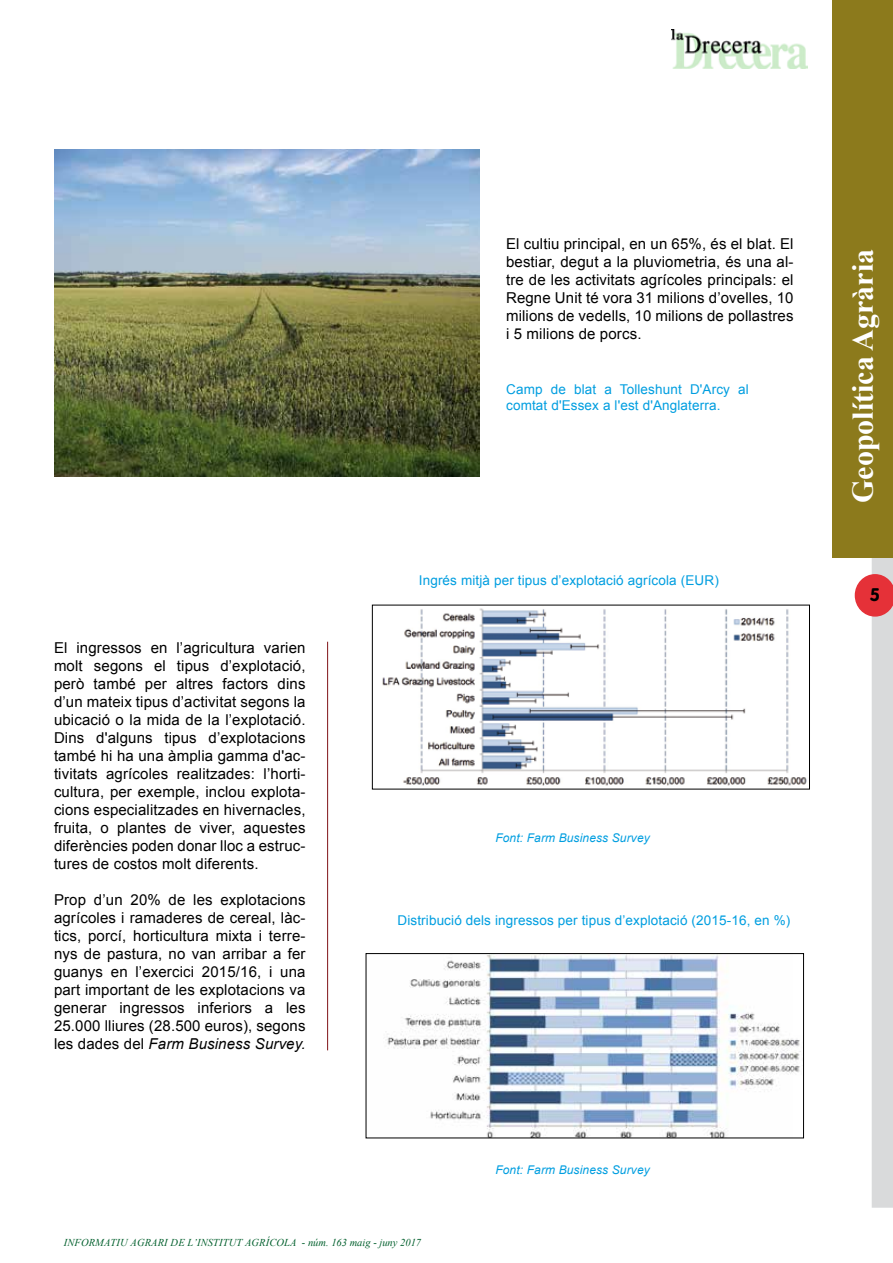
<style>
.page{position:relative;width:893px;height:1263px;background:#fff}
.page>*{position:absolute;margin:0;border:0;box-sizing:border-box;transform-origin:0 0}
.t1{font:700 30px "Times New Roman";color:#fff}
.t2{font:700 18px "VAG Rounded";color:#000}
.t3{font:15px/18px "Arial";letter-spacing:.01em;color:#000;text-align:justify}
.t4{font:13.5px/16.2px "Arial";letter-spacing:.01em;color:#009ee0}
.t5{font:italic 12px "Arial";letter-spacing:.01em;color:#009ee0}
.t6{font:italic 10.5px "Times New Roman";letter-spacing:.01em;color:#005f2c}
.s1{font-style:italic}
</style>
<div class="page">
<svg style="left:855px;top:557px;width:38px;height:651px"></svg>
<img style="left:672px;top:30px;width:136px;height:38px">
<div style="left:833px;top:0;width:60px;height:557px;background:#8c7a1c"></div>
<img style="left:382px;top:608px;width:425px;height:178px">
<img style="left:386px;top:955px;width:415px;height:181px">
<div style="left:366px;top:953px;width:438px;height:185px;border:1px solid #000"></div>
<img style="left:54px;top:150px;width:425px;height:326px">
<hr style="left:327px;top:642px;width:1px;height:408px;background:#801418">
<p class="t3" style="left:506px;top:234px;width:289px">El cultiu principal, en un 65%, és el blat. El bestiar, degut a la pluviometria, és una al&shy;tre de les activitats agrícoles principals: el Regne Unit té vora 31 milions d’ovelles, 10 milions de vedells, 10 milions de pollastres i 5 milions de porcs.</p>
<p class="t4" style="left:506px;top:381px;width:244px">Camp de blat a Tolleshunt D'Arcy al comtat d'Essex a l'est d'Anglaterra.</p>
<p class="t3" style="left:54px;top:638px;width:253px">El ingressos en l’agricultura varien molt segons el tipus d’explotació, però també per altres factors dins d’un mateix tipus d’activitat segons la ubicació o la mida de la l’explotació.<br>Dins d'alguns tipus d’explotacions també hi ha una àmplia gamma d'ac&shy;tivitats agrícoles realitzades: l’horti&shy;cultura, per exemple, inclou explota&shy;cions especialitzades en hivernacles, fruita, o plantes de viver, aquestes diferències poden donar lloc a estruc&shy;tures de costos molt diferents.</p>
<p class="t3" style="left:54px;top:890px;width:253px">Prop d’un 20% de les explotacions agrícoles i ramaderes de cereal, làc&shy;tics, porcí, horticultura mixta i terre&shy;nys de pastura, no van arribar a fer guanys en l’exercici 2015/16, i una part important de les explotacions va generar ingressos inferiors a les 25.000 lliures (28.500 euros), segons les dades del <span class="s1">Farm Business Survey.</span></p>
<p class="t4" style="left:419px;top:572px;width:301px">Ingrés mitjà per tipus d’explotació agrícola (EUR)</p>
<p class="t5" style="left:495px;top:830px;width:156px">Font: Farm Business Survey</p>
<p class="t4" style="left:397px;top:912px;width:394px">Distribució dels ingressos per tipus d’explotació (2015-16, en %)</p>
<p class="t5" style="left:495px;top:1162px;width:156px">Font: Farm Business Survey</p>
<p class="t6" style="left:64px;top:1235px;width:359px">INFORMATIU AGRARI DE L’INSTITUT AGRÍCOLA - núm. 163 maig - juny 2017</p>
<h1 class="t1" style="left:842px;top:503px;width:256px;rotate:-90deg">Geopolítica Agrària</h1>
<p class="t2" style="left:870px;top:584px;width:12px">5</p>
</div>
